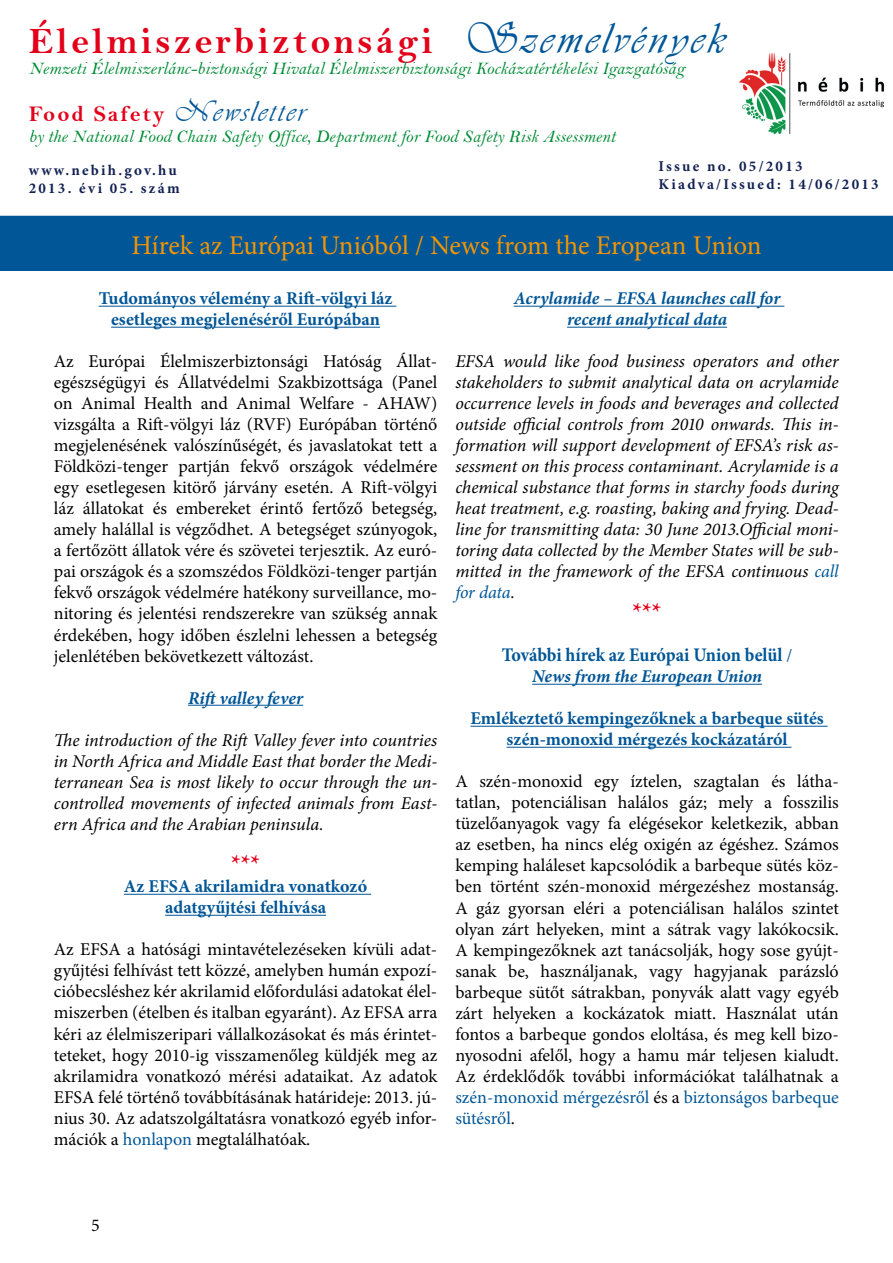
<style>
.page{position:relative;width:893px;height:1263px;background:#fff}
.page>*{position:absolute;margin:0;border:0;box-sizing:border-box;transform-origin:0 0}
.t1{font:37.5px "Bell MT Bold";letter-spacing:.085em;color:#e2001a}
.t2{font:27px "Minion Pro";letter-spacing:-.005em;color:#f39503}
.t3{font:700 24px "Minion Pro";color:#e2001a}
.t4{font:22.5px "Bell MT Bold";letter-spacing:.085em;color:#e2001a}
.t5{font:700 19.2px "Minion Pro";letter-spacing:-.005em;color:#005697;scale:.93 1}
.t6{font:18px/21px "Minion Pro";color:#000;text-align:justify}
.t7{font:italic 18px/21px "Minion Pro";letter-spacing:-.005em;color:#000;text-align:justify}
.t8{font:700 18px/21px "Minion Pro";color:#005697;text-align:center}
.t9{font:18px "Bell MT Italic";color:#008c36}
.t10{font:italic 700 18px/21px "Minion Pro";letter-spacing:-.005em;color:#005697;text-align:center}
.t11{font:700 15px/18px "Minion Pro";letter-spacing:.15em;color:#112152}
.s1{font-family:"Vivaldii";font-size:45px;color:#005697}
.s2{font-family:"Vivaldii";font-size:30px;color:#005697}
.s3{color:#005697}
.s4{font-weight:400;font-size:18px}
</style>
<div class="page">
<hr style="left:0;top:216px;width:893px;height:2px;background:#005697">
<hr style="left:99px;top:306px;width:297px;height:1px;background:#005697">
<hr style="left:111px;top:327px;width:269px;height:1px;background:#005697">
<hr style="left:188px;top:705px;width:115px;height:1px;background:#005697">
<hr style="left:124px;top:894px;width:247px;height:1px;background:#005697">
<hr style="left:165px;top:915px;width:161px;height:1px;background:#005697">
<hr style="left:514px;top:306px;width:270px;height:1px;background:#005697">
<hr style="left:567px;top:327px;width:160px;height:1px;background:#005697">
<hr style="left:532px;top:684px;width:230px;height:1px;background:#005697">
<hr style="left:470px;top:726px;width:358px;height:1px;background:#005697">
<hr style="left:507px;top:747px;width:284px;height:1px;background:#005697">
<div style="left:0;top:217px;width:893px;height:54px;background:#005697"></div>
<img style="left:739px;top:53px;width:146px;height:82px">
<h1 class="t1" style="left:29px;top:18px;width:698px">Élelmiszerbiztonsági <span class="s1">Szemelvények</span></h1>
<p class="t9" style="left:29px;top:58px;width:657px">Nemzeti Élelmiszerlánc-biztonsági Hivatal Élelmiszerbiztonsági Kockázatértékelési Igazgatóság</p>
<p class="t4" style="left:29px;top:100px;width:278px">Food Safety <span class="s2">Newsletter</span></p>
<p class="t9" style="left:29px;top:126px;width:588px">by the National Food Chain Safety Office, Department for Food Safety Risk Assessment</p>
<p class="t11" style="left:29px;top:161px;width:152px">www.nebih.gov.hu<br>2013. évi 05. szám</p>
<p class="t11" style="left:659px;top:157px;width:222px">Issue no. 05/2013<br>Kiadva/Issued: 14/06/2013</p>
<h2 class="t2" style="left:131px;top:227px;width:632px">Hírek az Európai Unióból / News from the Eropean Union</h2>
<p class="t8" style="left:99px;top:288px;width:295px">Tudományos vélemény a Rift-völgyi láz esetleges megjelenéséről Európában</p>
<p class="t6" style="left:54px;top:351px;width:385px">Az Európai Élelmiszerbiztonsági Hatóság Állat&shy;egészségügyi és Állatvédelmi Szakbizottsága (Panel on Animal Health and Animal Welfare - AHAW) vizsgálta a Rift-völgyi láz (RVF) Európában történő megjelenésének valószínűségét, és javaslatokat tett a Földközi-tenger partján fekvő országok védelmére egy esetlegesen kitörő járvány esetén. A Rift-völgyi láz állatokat és embereket érintő fertőző betegség, amely halállal is végződhet. A betegséget szúnyogok, a fertőzött állatok vére és szövetei terjesztik. Az euró&shy;pai országok és a szomszédos Földközi-tenger partján fekvő országok védelmére hatékony surveillance, mo&shy;nitoring és jelentési rendszerekre van szükség annak érdekében, hogy időben észlelni lehessen a betegség jelenlétében bekövetkezett változást.</p>
<p class="t10" style="left:188px;top:687px;width:117px">Rift valley fever</p>
<p class="t7" style="left:54px;top:729px;width:385px">The introduction of the Rift Valley fever into countries in North Africa and Middle East that border the Medi&shy;terranean Sea is most likely to occur through the un&shy;controlled movements of infected animals from East&shy;ern Africa and the Arabian peninsula.</p>
<h3 class="t3" style="left:231px;top:847px;width:31px">***</h3>
<p class="t8" style="left:124px;top:876px;width:245px">Az EFSA akrilamidra vonatkozó adatgyűjtési felhívása</p>
<p class="t6" style="left:54px;top:939px;width:385px">Az EFSA a hatósági mintavételezéseken kívüli adat&shy;gyűjtési felhívást tett közzé, amelyben humán expozí&shy;cióbecsléshez kér akrilamid előfordulási adatokat élel&shy;miszerben (ételben és italban egyaránt). Az EFSA arra kéri az élelmiszeripari vállalkozásokat és más érintet&shy;teteket, hogy 2010-ig visszamenőleg küldjék meg az akrilamidra vonatkozó mérési adataikat. Az adatok EFSA felé történő továbbításának határideje: 2013. jú&shy;nius 30. Az adatszolgáltatásra vonatkozó egyéb infor&shy;mációk a <span class="s3">honlapon</span> megtalálhatóak.</p>
<p class="t10" style="left:514px;top:288px;width:268px">Acrylamide – EFSA launches call for recent analytical data</p>
<p class="t7" style="left:455px;top:351px;width:385px">EFSA would like food business operators and other stakeholders to submit analytical data on acrylamide occurrence levels in foods and beverages and collected outside official controls from 2010 onwards. This in&shy;formation will support development of EFSA’s risk as&shy;sessment on this process contaminant. Acrylamide is a chemical substance that forms in starchy foods during heat treatment, e.g. roasting, baking and frying. Dead&shy;line for transmitting data: 30 June 2013.Official moni&shy;toring data collected by the Member States will be sub&shy;mitted in the framework of the EFSA continuous <span class="s3">call for data</span>.</p>
<h3 class="t3" style="left:632px;top:595px;width:31px">***</h3>
<p class="t5" style="left:502px;top:642px;width:314px">További hírek az Európai Union belül <span class="s4">/</span></p>
<p class="t10" style="left:532px;top:666px;width:231px">News from the European Union</p>
<p class="t8" style="left:470px;top:708px;width:355px">Emlékeztető kempingezőknek a barbeque sütés szén-monoxid mérgezés kockázatáról</p>
<p class="t6" style="left:455px;top:771px;width:385px">A szén-monoxid egy íztelen, szagtalan és látha&shy;tatlan, potenciálisan halálos gáz; mely a fosszilis tüzelőanyagok vagy fa elégésekor keletkezik, abban az esetben, ha nincs elég oxigén az égéshez. Számos kemping haláleset kapcsolódik a barbeque sütés köz&shy;ben történt szén-monoxid mérgezéshez mostanság.<br>A gáz gyorsan eléri a potenciálisan halálos szintet olyan zárt helyeken, mint a sátrak vagy lakókocsik.<br>A kempingezőknek azt tanácsolják, hogy sose gyújt&shy;sanak be, használjanak, vagy hagyjanak parázsló barbeque sütőt sátrakban, ponyvák alatt vagy egyéb zárt helyeken a kockázatok miatt. Használat után fontos a barbeque gondos eloltása, és meg kell bizo&shy;nyosodni afelől, hogy a hamu már teljesen kialudt.<br>Az érdeklődők további információkat találhatnak a <span class="s3">szén-monoxid mérgezésről</span> és a <span class="s3">biztonságos barbeque sütésről</span>.</p>
<p class="t6" style="left:91px;top:1215px;width:10px">5</p>
</div>
